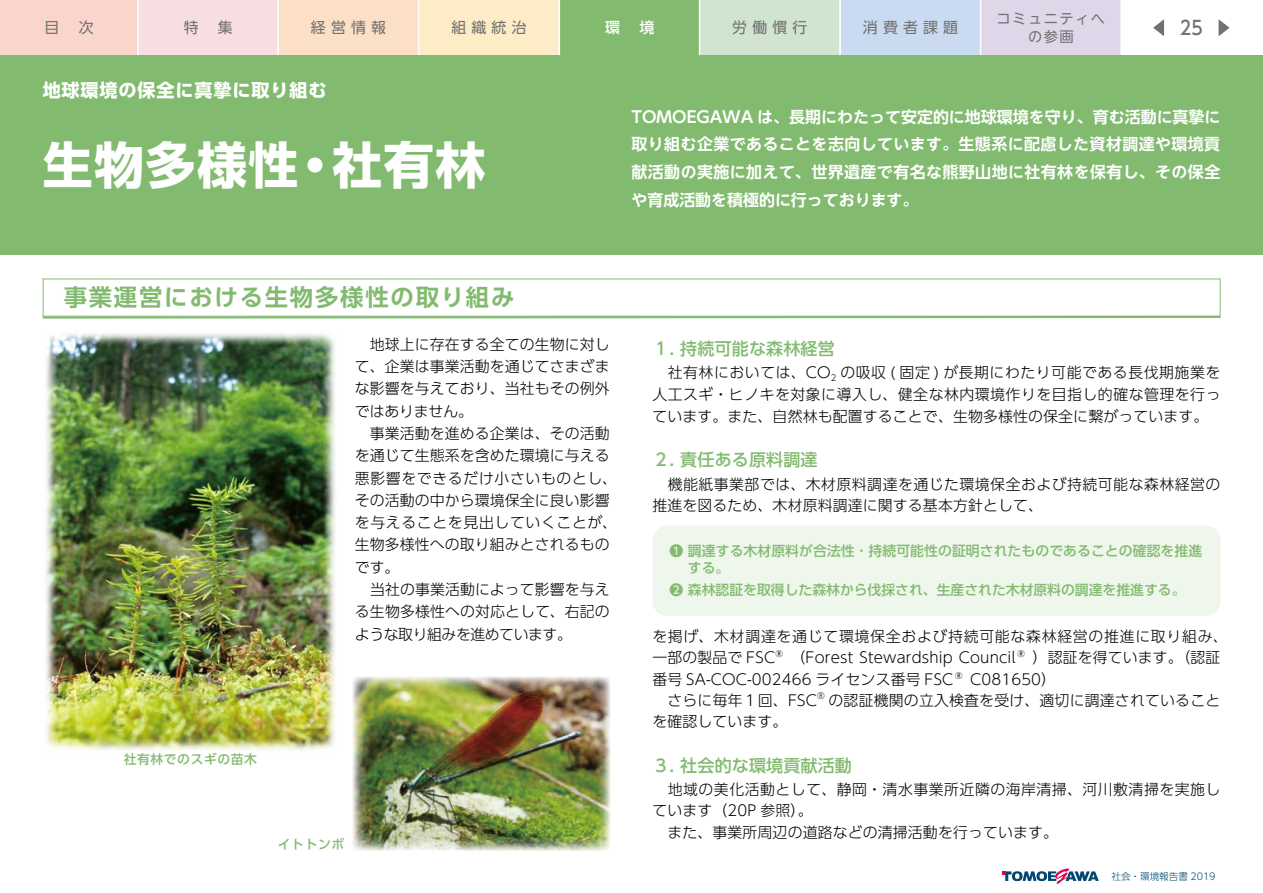
<style>
.page{position:relative;width:1263px;height:893px;background:#fff}
.page>*{position:absolute;margin:0;border:0;box-sizing:border-box;transform-origin:0 0}
.t1{font:700 49.95px "UD Shin Go Pr 6 N";letter-spacing:.03em;color:#fff}
.t2{font:700 23.4px "UD Shin Go Pr 6 N De";letter-spacing:.075em;color:#82bb70}
.t3{font:500 19.2px "UD Shin Go NT Pr 6 N";color:#727171;scale:.9 1}
.t4{font:700 18px "UD Shin Go Pr 6 N";letter-spacing:.05em;color:#fff}
.t5{font:500 16.95px "UD Shin Go Pr 6 N";letter-spacing:.01em;color:#82bb70}
.t6{font:700 15.9px/27.6px "UD Shin Go NT Pr 6 N De";letter-spacing:.03em;color:#fff;text-align:justify}
.t7{font:300 14.85px/22.4px "UD Shin Go Pr 6 N";letter-spacing:.01em;color:#000}
.t8{font:300 14.85px/21.6px "UD Shin Go Pr 6 N";letter-spacing:.035em;color:#000}
.t9{font:300 14.85px "UD Shin Go Pr 6 N";letter-spacing:.05em;color:#000}
.t10{font:14.85px "UD Shin Go NT Pr 6 N";letter-spacing:.35em;color:#727171}
.t11{font:500 14.85px "UD Shin Go NT Pr 6 N";color:#fff}
.t12{font:14.25px/18px "UD Shin Go NT Pr 6 N";letter-spacing:.1em;color:#727171;text-align:center}
.t13{font:500 13.8px/17px "UD Shin Go Pr 6 N";letter-spacing:.005em;color:#82bb70}
.t14{font:500 12.75px "UD Shin Go Pr 6 N";letter-spacing:.05em;color:#82bb70}
.t15{font:300 9.6px "UD Shin Go Pr 6 N";color:#004873}
.t16{font:300 8.7px "UD Shin Go Pr 6 N";color:#000}
</style>
<div class="page">
<svg style="left:0;top:0;width:1121px;height:55px;background:#dddaca"></svg>
<svg style="left:1218px;top:19px;width:11px;height:17px"></svg>
<svg style="left:1153px;top:19px;width:11px;height:17px"></svg>
<svg style="left:1002px;top:868px;width:97px;height:16px"></svg>
<div style="left:652px;top:526px;width:568px;height:90px;background:#eff6ec;border-radius:15px"></div>
<img style="left:46px;top:333px;width:289px;height:417px">
<div style="left:0;top:55px;width:1263px;height:200px;background:#82bb70"></div>
<svg style="left:42px;top:315px;width:1179px;height:4px;background:#aed3a3"></svg>
<div style="left:353px;top:675px;width:258px;height:176px;background:#fff;opacity:.75"></div>
<p class="t10" style="left:45px;top:16px;width:16px">目</p>
<p class="t10" style="left:79px;top:16px;width:16px">次</p>
<p class="t10" style="left:184px;top:16px;width:16px">特</p>
<p class="t10" style="left:218px;top:16px;width:16px">集</p>
<p class="t10" style="left:311px;top:16px;width:77px">経営情報</p>
<p class="t10" style="left:451px;top:16px;width:77px">組織統治</p>
<p class="t4" style="left:43px;top:75px;width:285px">地球環境の保全に真摯に取り組む</p>
<h1 class="t1" style="left:43px;top:125px;width:257px">生物多様性</h1>
<h1 class="t1" style="left:290px;top:125px;width:51px">・</h1>
<h1 class="t1" style="left:332px;top:125px;width:154px">社有林</h1>
<h2 class="t2" style="left:64px;top:279px;width:452px">事業運営における生物多様性の取り組み</h2>
<p class="t11" style="left:605px;top:16px;width:16px">環</p>
<p class="t11" style="left:639px;top:16px;width:16px">境</p>
<p class="t10" style="left:732px;top:16px;width:77px">労働慣行</p>
<p class="t10" style="left:863px;top:16px;width:97px">消費者課題</p>
<p class="t12" style="left:996px;top:9px;width:110px">コミュニティへの参画</p>
<p class="t3" style="left:1180px;top:12px;width:27px">25</p>
<p class="t6" style="left:631px;top:102px;width:590px">TOMOEGAWA は、長期にわたって安定的に地球環境を守り、育む活動に真摯に取り組む企業であることを志向しています。生態系に配慮した資材調達や環境貢献活動の実施に加えて、世界遺産で有名な熊野山地に社有林を保有し、その保全や育成活動を積極的に行っております。</p>
<p class="t7" style="left:355px;top:332px;width:264px">　地球上に存在する全ての生物に対して、企業は事業活動を通じてさまざまな影響を与えており、当社もその例外ではありません。<br>　事業活動を進める企業は、その活動を通じて生態系を含めた環境に与える悪影響をできるだけ小さいものとし、その活動の中から環境保全に良い影響を与えることを見出していくことが、生物多様性への取り組みとされるものです。<br>　当社の事業活動によって影響を与える生物多様性への対応として、右記のような取り組みを進めています。</p>
<p class="t14" style="left:124px;top:749px;width:135px">社有林でのスギの苗木</p>
<p class="t14" style="left:278px;top:834px;width:68px">イトトンボ</p>
<p class="t5" style="left:652px;top:335px;width:184px">１. 持続可能な森林経営</p>
<p class="t8" style="left:840px;top:361px;width:381px">の吸収 ( 固定 ) が長期にわたり可能である長伐期施業を</p>
<p class="t8" style="left:652px;top:361px;width:570px;text-indent:15px">社有林においては、CO<br>人工スギ・ヒノキを対象に導入し、健全な林内環境作りを目指し的確な管理を行っています。また、自然林も配置することで、生物多様性の保全に繋がっています。</p>
<p class="t5" style="left:652px;top:446px;width:167px">２. 責任ある原料調達</p>
<p class="t8" style="left:652px;top:472px;width:569px;text-indent:15px">機能紙事業部では、木材原料調達を通じた環境保全および持続可能な森林経営の推進を図るため、木材原料調達に関する基本方針として、</p>
<p class="t16" style="left:831px;top:371px;width:7px">2</p>
<p class="t13" style="left:688px;top:542px;width:516px;text-indent:-18px">❶ 調達する木材原料が合法性･持続可能性の証明されたものであることの確認を推進する。</p>
<p class="t13" style="left:669px;top:580px;width:517px">❷ 森林認証を取得した森林から伐採され、生産された木材原料の調達を推進する。</p>
<p class="t9" style="left:652px;top:624px;width:577px">を掲げ、木材調達を通じて環境保全および持続可能な森林経営の推進に取り組み、</p>
<p class="t7" style="left:652px;top:646px;width:570px">一部の製品で FSC®（Forest Stewardship Council®）認証を得ています。（認証</p>
<p class="t7" style="left:652px;top:667px;width:405px">番号 SA-COC-002466 ライセンス番号 FSC®C081650(</p>
<p class="t7" style="left:828px;top:688px;width:393px">の認証機関の立入検査を受け、適切に調達されていること</p>
<p class="t16" style="left:817px;top:688px;width:9px">®</p>
<p class="t7" style="left:652px;top:689px;width:166px;line-height:21.3px">　さらに毎年１回、FSCを確認しています。</p>
<p class="t5" style="left:652px;top:751px;width:201px">３. 社会的な環境貢献活動</p>
<p class="t8" style="left:652px;top:778px;width:570px">　地域の美化活動として、静岡・清水事業所近隣の海岸清掃、河川敷清掃を実施しています（20P 参照。(<br>　また、事業所周辺の道路などの清掃活動を行っています。</p>
<p class="t15" style="left:1111px;top:868px;width:106px">社会・環境報告書 2019</p>
</div>
